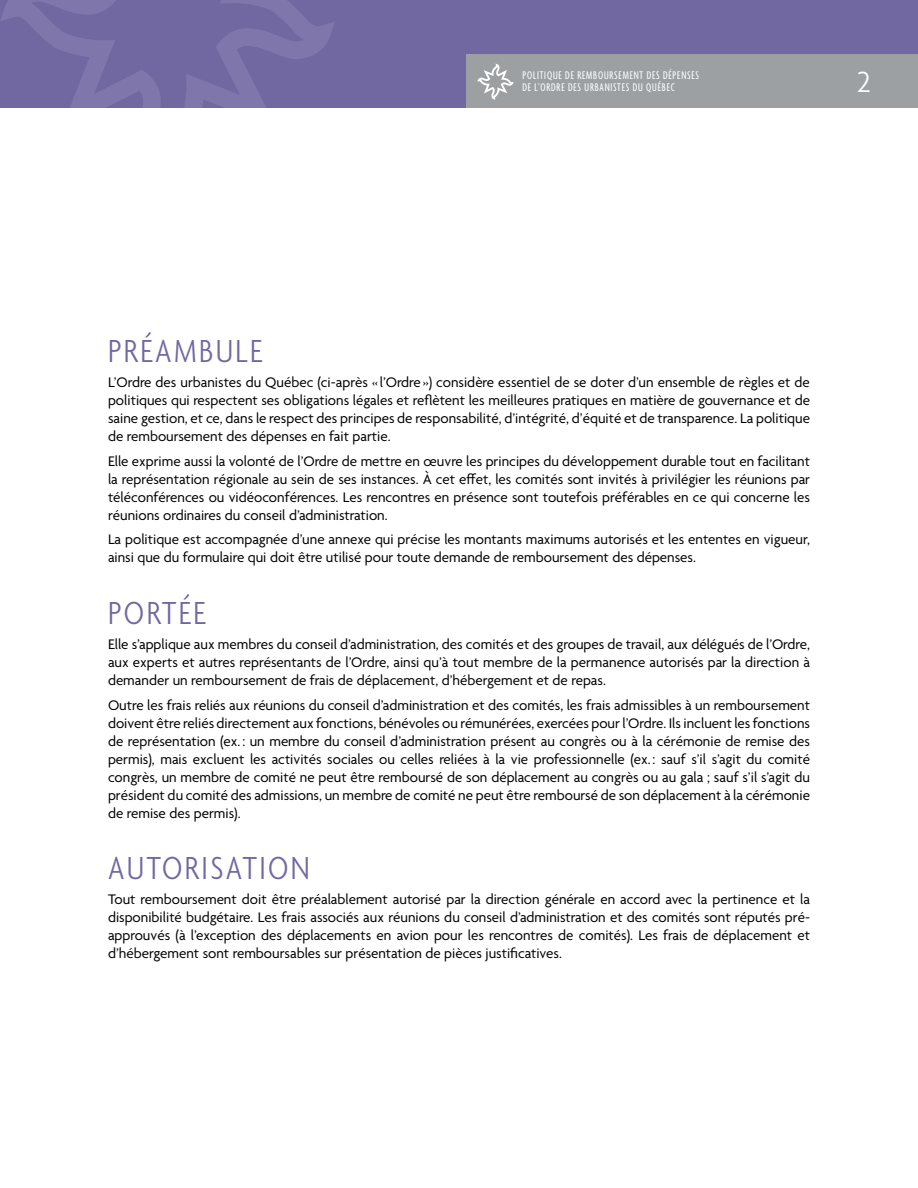
<style>
.page{position:relative;width:918px;height:1188px;background:#fff}
.page>*{position:absolute;margin:0;border:0;box-sizing:border-box;transform-origin:0 0}
.t1{font:300 condensed 34.5px "Agenda";letter-spacing:.07em;color:#7168a2}
.t2{font:300 31.5px "Agenda";color:#fff}
.t3{font:15px/18px "Agenda";color:#000;text-align:justify}
.t4{font:extra-condensed 12px/12px "Agenda";letter-spacing:.07em;color:#fff}
</style>
<div class="page">
<div style="left:0;top:0;width:918px;height:108px;background:#7168a2"></div>
<svg style="left:1px;top:0;width:334px;height:108px"></svg>
<div style="left:466px;top:54px;width:452px;height:54px;background:#9ca0a3"></div>
<svg style="left:477px;top:64px;width:37px;height:36px"></svg>
<p class="t4" style="left:522px;top:70px;width:178px">POLITIQUE DE REMBOURSEMENT DES DÉPENSES<br>DE L’ORDRE DES URBANISTES DU QUÉBEC</p>
<h2 class="t2" style="left:857px;top:65px;width:16px">2</h2>
<h1 class="t1" style="left:108px;top:333px;width:156px">PRÉAMBULE</h1>
<p class="t3" style="left:108px;top:374px;width:704px">L’Ordre des urbanistes du Québec (ci-après «l’Ordre ») considère essentiel de se doter d’un ensemble de règles et de politiques qui respectent ses obligations légales et reflètent les meilleures pratiques en matière de gouvernance et de saine gestion, et ce, dans le respect des principes de responsabilité, d’intégrité, d’équité et de transparence. La politique de remboursement des dépenses en fait partie.</p>
<p class="t3" style="left:108px;top:453px;width:704px">Elle exprime aussi la volonté de l’Ordre de mettre en œuvre les principes du développement durable tout en facilitant la représentation régionale au sein de ses instances. À cet effet, les comités sont invités à privilégier les réunions par téléconférences ou vidéoconférences. Les rencontres en présence sont toutefois préférables en ce qui concerne les réunions ordinaires du conseil d’administration.</p>
<p class="t3" style="left:108px;top:532px;width:704px">La politique est accompagnée d’une annexe qui précise les montants maximums autorisés et les ententes en vigueur, ainsi que du formulaire qui doit être utilisé pour toute demande de remboursement des dépenses.</p>
<h1 class="t1" style="left:108px;top:594px;width:99px">PORTÉE</h1>
<p class="t3" style="left:108px;top:636px;width:704px">Elle s’applique aux membres du conseil d’administration, des comités et des groupes de travail, aux délégués de l’Ordre, aux experts et autres représentants de l’Ordre, ainsi qu’à tout membre de la permanence autorisés par la direction à demander un remboursement de frais de déplacement, d’hébergement et de repas.</p>
<p class="t3" style="left:108px;top:697px;width:704px">Outre les frais reliés aux réunions du conseil d’administration et des comités, les frais admissibles à un remboursement doivent être reliés directement aux fonctions, bénévoles ou rémunérées, exercées pour l’Ordre. Ils incluent les fonctions de représentation (ex. : un membre du conseil d’administration présent au congrès ou à la cérémonie de remise des permis), mais excluent les activités sociales ou celles reliées à la vie professionnelle (ex. : sauf s’il s’agit du comité congrès, un membre de comité ne peut être remboursé de son déplacement au congrès ou au gala ; sauf s’il s’agit du président du comité des admissions, un membre de comité ne peut être remboursé de son déplacement à la cérémonie de remise des permis).</p>
<h1 class="t1" style="left:108px;top:850px;width:203px">AUTORISATION</h1>
<p class="t3" style="left:108px;top:891px;width:704px">Tout remboursement doit être préalablement autorisé par la direction générale en accord avec la pertinence et la disponibilité budgétaire. Les frais associés aux réunions du conseil d’administration et des comités sont réputés pré&shy;approuvés (à l’exception des déplacements en avion pour les rencontres de comités). Les frais de déplacement et d’hébergement sont remboursables sur présentation de pièces justificatives.</p>
</div>
